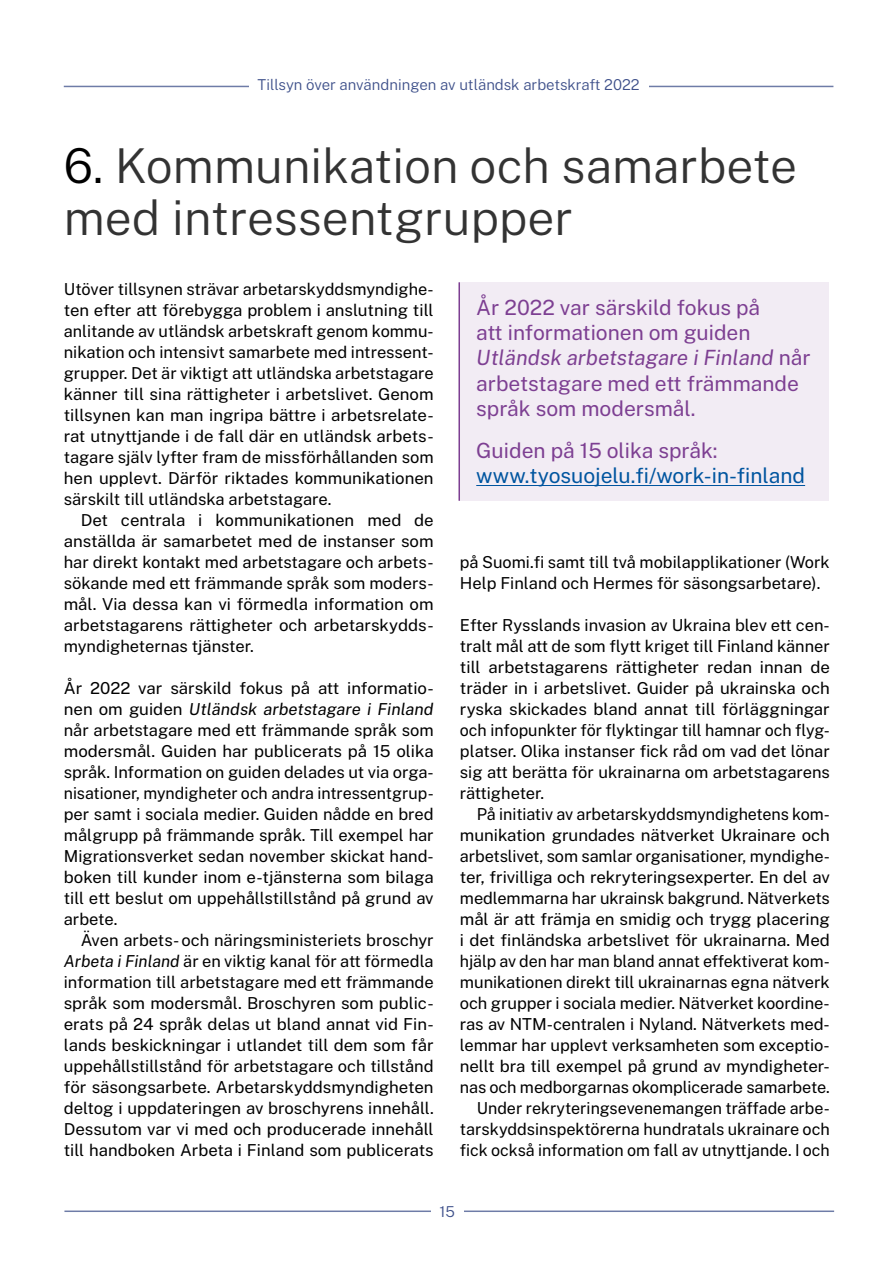
<style>
.page{position:relative;width:893px;height:1263px;background:#fff}
.page>*{position:absolute;margin:0;border:0;box-sizing:border-box;transform-origin:0 0}
.Otsikko{font:300 48px/52.5px "Public Sans";color:#333}
.Nosto{font:21px/25.2px "Public Sans";color:#7d3f92}
.Nosto-2{font:21px/25.2px "Public Sans";color:#00559f}
.Leipis{font:16.5px/21px "Public Sans";color:#000;text-align:justify}
.Alkuleipis_ylavali{font:16.5px/21px "Public Sans";color:#000;text-align:justify}
.Alkuleipis{font:16.5px/21px "Public Sans";color:#000;text-align:justify}
.t1{font:300 15px "Public Sans";color:#3e508a}
.s1{color:#000}
.s2{font-style:italic}
.s3{color:#7d3f92}
</style>
<div class="page">
<hr style="left:64px;top:86px;width:769px;height:1px;background:#6e7ca7">
<div style="left:249px;top:68px;width:399px;height:34px;background:#fff"></div>
<hr style="left:64px;top:1210px;width:770px;height:2px;background:#6e7ca7">
<div style="left:431px;top:1194px;width:32px;height:35px;background:#fff"></div>
<div style="left:459px;top:282px;width:370px;height:219px;background:#f2ecf4"></div>
<hr style="left:458px;top:282px;width:2px;height:219px;background:#7d3f92">
<hr style="left:476px;top:485px;width:329px;height:1px;background:#00559f">
<p class="t1" style="left:258px;top:75px;width:384px">Tillsyn över användningen av utländsk arbetskraft 2022</p>
<h2 class="Otsikko" style="left:64px;top:137px;width:735px"><span class="s1">6.</span> Kommunikation och samarbete med intressentgrupper</h2>
<p class="Alkuleipis" style="left:64px;top:278px;width:371px">Utöver tillsynen strävar arbetarskyddsmyndighe&shy;ten efter att förebygga problem i anslutning till anlitande av utländsk arbetskraft genom kommu&shy;nikation och intensivt samarbete med intressent&shy;grupper. Det är viktigt att utländska arbetstagare känner till sina rättigheter i arbetslivet. Genom tillsynen kan man ingripa bättre i arbetsrelate&shy;rat utnyttjande i de fall där en utländsk arbets&shy;tagare själv lyfter fram de missförhållanden som hen upplevt. Därför riktades kommunikationen särskilt till utländska arbetstagare.</p>
<p class="Leipis" style="left:64px;top:509px;width:371px;text-indent:17px">Det centrala i kommunikationen med de anställda är samarbetet med de instanser som har direkt kontakt med arbetstagare och arbets&shy;sökande med ett främmande språk som moders&shy;mål. Via dessa kan vi förmedla information om arbetstagarens rättigheter och arbetarskydds&shy;myndigheternas tjänster.</p>
<p class="Alkuleipis_ylavali" style="left:64px;top:677px;width:371px">År 2022 var särskild fokus på att informatio&shy;nen om guiden <span class="s2">Utländsk arbetstagare i Finland </span>når arbetstagare med ett främmande språk som modersmål. Guiden har publicerats på 15 olika språk. Information on guiden delades ut via orga&shy;nisationer, myndigheter och andra intressentgrup&shy;per samt i sociala medier. Guiden nådde en bred målgrupp på främmande språk. Till exempel har Migrationsverket sedan november skickat hand&shy;boken till kunder inom e-tjänsterna som bilaga till ett beslut om uppehållstillstånd på grund av arbete.</p>
<p class="Leipis" style="left:64px;top:929px;width:372px;text-indent:17px">Även arbets- och näringsministeriets broschyr <span class="s2">Arbeta i Finland</span> är en viktig kanal för att förmedla information till arbetstagare med ett främmande språk som modersmål. Broschyren som public&shy;erats på 24 språk delas ut bland annat vid Fin&shy;lands beskickningar i utlandet till dem som får uppehållstillstånd för arbetstagare och tillstånd för säsongsarbete. Arbetarskyddsmyndigheten deltog i uppdateringen av broschyrens innehåll.<br>Dessutom var vi med och producerade innehåll till handboken Arbeta i Finland som publicerats</p>
<p class="Nosto" style="left:476px;top:294px;width:336px">År 2022 var särskild fokus på<br>att informationen om guiden<br><span class="s2">Utländsk arbetstagare i Finland</span> når arbetstagare med ett främmande språk som modersmål.</p>
<p class="Nosto-2" style="left:476px;top:437px;width:330px"><span class="s3">Guiden på 15 olika språk: </span>www.tyosuojelu.fi/work-in-finland</p>
<p class="Leipis" style="left:460px;top:551px;width:371px">på Suomi.fi samt till två mobilapplikationer (Work<br>Help Finland och Hermes för säsongsarbetare).</p>
<p class="Alkuleipis_ylavali" style="left:460px;top:614px;width:371px">Efter Rysslands invasion av Ukraina blev ett cen&shy;tralt mål att de som flytt kriget till Finland känner till arbetstagarens rättigheter redan innan de träder in i arbetslivet. Guider på ukrainska och ryska skickades bland annat till förläggningar och infopunkter för flyktingar till hamnar och flyg&shy;platser. Olika instanser fick råd om vad det lönar sig att berätta för ukrainarna om arbetstagarens rättigheter.</p>
<p class="Leipis" style="left:460px;top:803px;width:371px;text-indent:17px">På initiativ av arbetarskyddsmyndighetens kom&shy;munikation grundades nätverket Ukrainare och arbetslivet, som samlar organisationer, myndighe&shy;ter, frivilliga och rekryteringsexperter. En del av medlemmarna har ukrainsk bakgrund. Nätverkets mål är att främja en smidig och trygg placering i det finländska arbetslivet för ukrainarna. Med hjälp av den har man bland annat effektiverat kom&shy;munikationen direkt till ukrainarnas egna nätverk och grupper i sociala medier. Nätverket koordine&shy;ras av NTM-centralen i Nyland. Nätverkets med&shy;lemmar har upplevt verksamheten som exceptio&shy;nellt bra till exempel på grund av myndigheter&shy;nas och medborgarnas okomplicerade samarbete.</p>
<p class="Leipis" style="left:460px;top:1097px;width:371px;text-indent:17px">Under rekryteringsevenemangen träffade arbe&shy;tarskyddsinspektörerna hundratals ukrainare och fick också information om fall av utnyttjande. I och</p>
<p class="t1" style="left:439px;top:1201px;width:17px">15</p>
</div>
